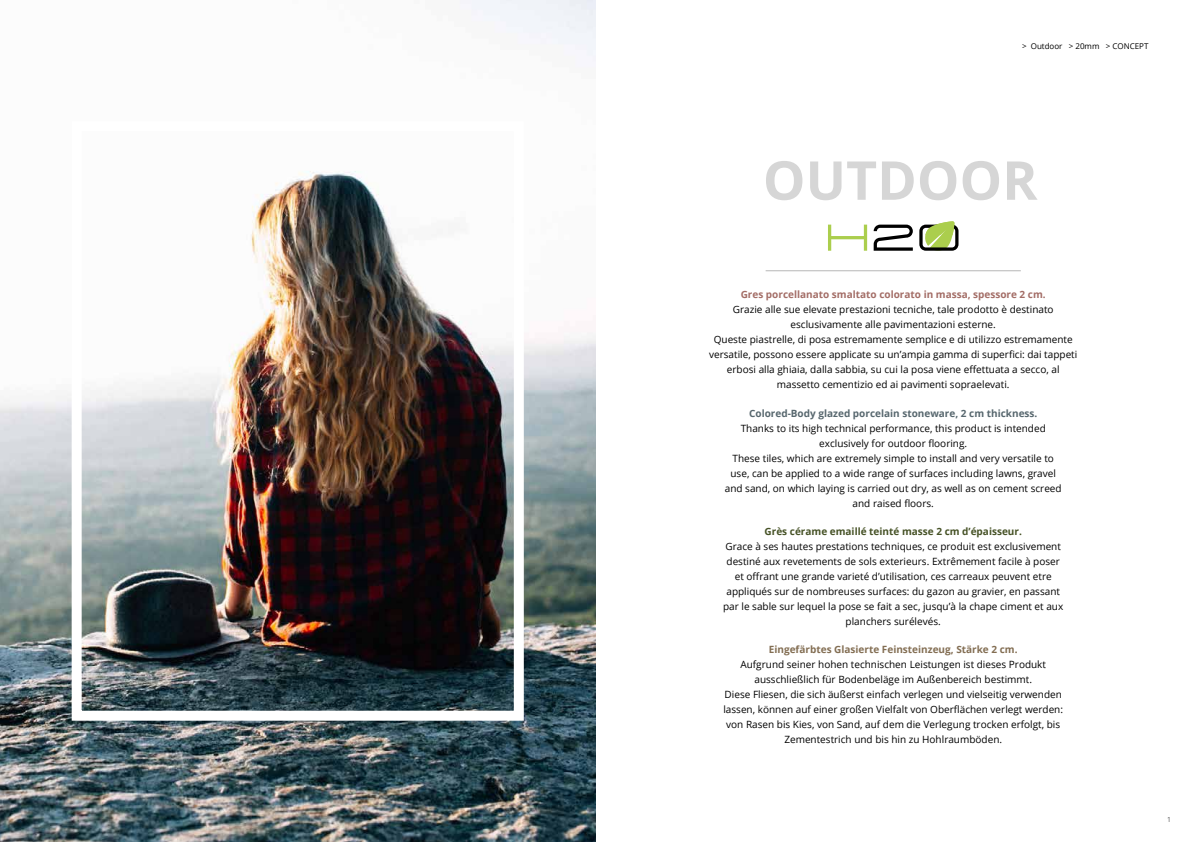
<style>
.page{position:relative;width:1191px;height:842px;background:#fff}
.page>*{position:absolute;margin:0;border:0;box-sizing:border-box;transform-origin:0 0}
.t1{font:700 53.6px "Open Sans";color:#d6d6d6}
.t2{font:10px/15px "Open Sans";color:#000;text-align:center}
.t3{font:700 10px "Open Sans";color:#a36d66}
.t4{font:700 10px "Open Sans";color:#57676e}
.t5{font:700 10px "Open Sans";color:#836e53}
.t6{font:700 10px "Open Sans";color:#465226}
.t7{font:8px "Open Sans";color:#000}
.t8{font:7px "Open Sans";color:#555}
</style>
<div class="page">
<img style="left:0;top:0;width:595px;height:842px">
<hr style="left:765px;top:270px;width:255px;height:1px;background:#b6b6b6">
<svg style="left:873px;top:221px;width:85px;height:30px"></svg>
<svg style="left:828px;top:225px;width:39px;height:26px"></svg>
<p class="t7" style="left:1022px;top:40px;width:128px">&gt; Outdoor &gt; 20mm &gt; CONCEPT</p>
<h1 class="t1" style="left:763px;top:142px;width:276px">OUTDOOR</h1>
<p class="t3" style="left:740px;top:288px;width:306px">Gres porcellanato smaltato colorato in massa, spessore 2 cm.</p>
<p class="t2" style="left:709px;top:302px;width:370px">Grazie alle sue elevate prestazioni tecniche, tale prodotto è destinato esclusivamente alle pavimentazioni esterne.<br>Queste piastrelle, di posa estremamente semplice e di utilizzo estremamente versatile, possono essere applicate su un’ampia gamma di superfici: dai tappeti erbosi alla ghiaia, dalla sabbia, su cui la posa viene effettuata a secco, al massetto cementizio ed ai pavimenti sopraelevati.</p>
<p class="t4" style="left:749px;top:406px;width:290px">Colored-Body glazed porcelain stoneware, 2 cm thickness.</p>
<p class="t2" style="left:725px;top:420px;width:338px">Thanks to its high technical performance, this product is intended exclusively for outdoor flooring.<br>These tiles, which are extremely simple to install and very versatile to use, can be applied to a wide range of surfaces including lawns, gravel and sand, on which laying is carried out dry, as well as on cement screed and raised floors.</p>
<p class="t6" style="left:764px;top:524px;width:259px">Grès cérame emaillé teinté masse 2 cm d’épaisseur.</p>
<p class="t2" style="left:723px;top:538px;width:342px">Grace à ses hautes prestations techniques, ce produit est exclusivement destiné aux revetements de sols exterieurs. Extrêmement facile à poser et offrant une grande varieté d’utilisation, ces carreaux peuvent etre appliqués sur de nombreuses surfaces: du gazon au gravier, en passant par le sable sur lequel la pose se fait a sec, jusqu’à la chape ciment et aux planchers surélevés.</p>
<p class="t5" style="left:769px;top:642px;width:250px">Eingefärbtes Glasierte Feinsteinzeug, Stärke 2 cm.</p>
<p class="t2" style="left:723px;top:657px;width:341px">Aufgrund seiner hohen technischen Leistungen ist dieses Produkt ausschließlich für Bodenbeläge im Außenbereich bestimmt.<br>Diese Fliesen, die sich äußerst einfach verlegen und vielseitig verwenden lassen, können auf einer großen Vielfalt von Oberflächen verlegt werden: von Rasen bis Kies, von Sand, auf dem die Verlegung trocken erfolgt, bis Zementestrich und bis hin zu Hohlraumböden.</p>
<p class="t8" style="left:1167px;top:815px;width:6px">1</p>
</div>
